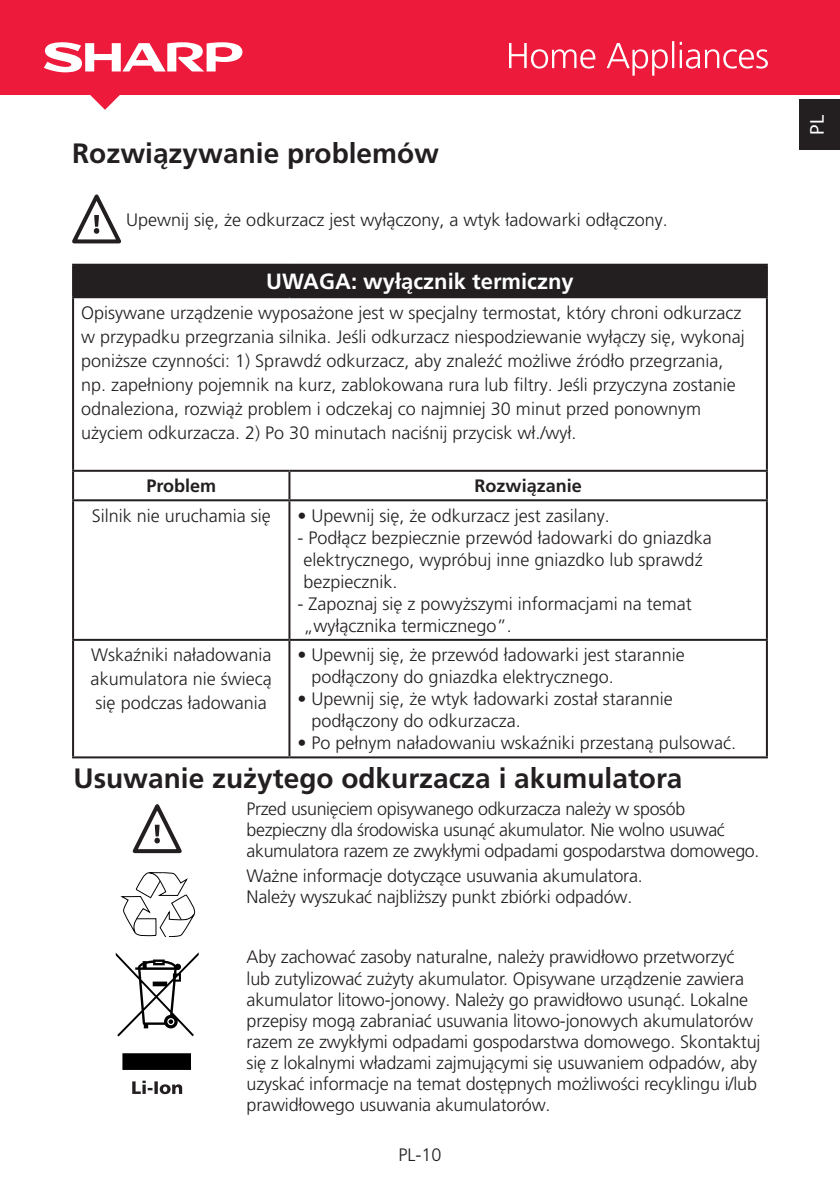
<style>
.page{position:relative;width:840px;height:1191px;background:#fff}
.page>*{position:absolute;margin:0;border:0;box-sizing:border-box;transform-origin:0 0}
.t1{font:700 28px "Frutiger LT Pro";color:#231f20}
.t2{font:700 22px "Frutiger LT Pro";color:#fff}
.t3{font:20px "Myriad Pro";color:#fff}
.t4{font:300 18px/21px "Frutiger LT Pro";color:#231f20}
.t5{font:300 18px/21px "Frutiger LT Pro";letter-spacing:-.02em;color:#231f20}
.t6{font:300 18px "Frutiger LT Pro";color:#211e1e}
.t7{font:700 18px "Frutiger LT Pro";color:#231f20}
</style>
<div class="page">
<div style="left:0;top:0;width:839px;height:94px;background:#ed1a3b"></div>
<svg style="left:509px;top:41px;width:258px;height:35px"></svg>
<svg style="left:44px;top:42px;width:199px;height:30px"></svg>
<svg style="left:89px;top:94px;width:32px;height:16px"></svg>
<div style="left:798px;top:99px;width:41px;height:51px;background:#231f20"></div>
<svg style="left:72px;top:194px;width:50px;height:50px"></svg>
<div style="left:73px;top:265px;width:693px;height:32px;background:#231f20"></div>
<hr style="left:72px;top:264px;width:217px;height:2px;background:#231f20">
<hr style="left:72px;top:266px;width:2px;height:30px;background:#231f20">
<hr style="left:289px;top:264px;width:478px;height:2px;background:#231f20">
<hr style="left:765px;top:266px;width:2px;height:30px;background:#231f20">
<hr style="left:72px;top:296px;width:217px;height:2px;background:#231f20">
<hr style="left:72px;top:298px;width:2px;height:172px;background:#231f20">
<hr style="left:289px;top:296px;width:478px;height:2px;background:#231f20">
<hr style="left:765px;top:298px;width:2px;height:172px;background:#231f20">
<hr style="left:72px;top:470px;width:217px;height:2px;background:#231f20">
<hr style="left:72px;top:472px;width:2px;height:27px;background:#231f20">
<hr style="left:289px;top:470px;width:478px;height:2px;background:#231f20">
<hr style="left:288px;top:472px;width:2px;height:27px;background:#231f20">
<hr style="left:765px;top:472px;width:2px;height:27px;background:#231f20">
<hr style="left:72px;top:499px;width:217px;height:2px;background:#231f20">
<hr style="left:72px;top:501px;width:2px;height:138px;background:#231f20">
<hr style="left:289px;top:499px;width:478px;height:2px;background:#231f20">
<hr style="left:288px;top:501px;width:2px;height:138px;background:#231f20">
<hr style="left:765px;top:501px;width:2px;height:138px;background:#231f20">
<hr style="left:72px;top:639px;width:217px;height:2px;background:#231f20">
<hr style="left:72px;top:641px;width:2px;height:115px;background:#231f20">
<hr style="left:289px;top:639px;width:478px;height:2px;background:#231f20">
<hr style="left:288px;top:641px;width:2px;height:115px;background:#231f20">
<hr style="left:765px;top:641px;width:2px;height:115px;background:#231f20">
<hr style="left:72px;top:756px;width:217px;height:2px;background:#231f20">
<hr style="left:289px;top:756px;width:478px;height:2px;background:#231f20">
<svg style="left:132px;top:804px;width:50px;height:50px"></svg>
<svg style="left:120px;top:872px;width:75px;height:64px"></svg>
<svg style="left:116px;top:953px;width:82px;height:117px"></svg>
<svg style="left:132px;top:1080px;width:50px;height:14px"></svg>
<p class="t1" style="left:72px;top:137px;width:368px">Rozwiązywanie problemów</p>
<p class="t6" style="left:126px;top:210px;width:543px">Upewnij się, że odkurzacz jest wyłączony, a wtyk ładowarki odłączony.</p>
<p class="t2" style="left:266px;top:269px;width:309px">UWAGA: wyłącznik termiczny</p>
<p class="t4" style="left:81px;top:301px;width:665px;line-height:24px">Opisywane urządzenie wyposażone jest w specjalny termostat, który chroni odkurzacz w przypadku przegrzania silnika. Jeśli odkurzacz niespodziewanie wyłączy się, wykonaj poniższe czynności: 1) Sprawdź odkurzacz, aby znaleźć możliwe źródło przegrzania, np. zapełniony pojemnik na kurz, zablokowana rura lub filtry. Jeśli przyczyna zostanie odnaleziona, rozwiąż problem i odczekaj co najmniej 30 minut przed ponownym użyciem odkurzacza. 2) Po 30 minutach naciśnij przycisk wł./wył.</p>
<p class="t7" style="left:146px;top:475px;width:71px">Problem</p>
<p class="t7" style="left:474px;top:475px;width:109px">Rozwiązanie</p>
<p class="t4" style="left:92px;top:505px;width:181px">Silnik nie uruchamia się</p>
<p class="t4" style="left:297px;top:505px;width:314px">• Upewnij się, że odkurzacz jest zasilany.</p>
<p class="t4" style="left:303px;top:526px;width:410px;line-height:22px;text-indent:-6px">- Podłącz bezpiecznie przewód ładowarki do gniazdka elektrycznego, wypróbuj inne gniazdko lub sprawdź bezpiecznik.</p>
<p class="t4" style="left:303px;top:592px;width:389px;line-height:22px;text-indent:-6px">- Zapoznaj się z powyższymi informacjami na temat „wyłącznika termicznego”.</p>
<p class="t4" style="left:91px;top:643px;width:183px;line-height:24px;text-align:justify">Wskaźniki naładowania akumulatora nie świecą się podczas ładowania</p>
<p class="t4" style="left:311px;top:644px;width:375px;line-height:22px;text-indent:-14px">• Upewnij się, że przewód ładowarki jest starannie podłączony do gniazdka elektrycznego.</p>
<p class="t4" style="left:311px;top:688px;width:363px;line-height:22px;text-indent:-14px">• Upewnij się, że wtyk ładowarki został starannie podłączony do odkurzacza.</p>
<p class="t4" style="left:297px;top:732px;width:440px">• Po pełnym naładowaniu wskaźniki przestaną pulsować.</p>
<p class="t1" style="left:73px;top:762px;width:610px">Usuwanie zużytego odkurzacza i akumulatora</p>
<p class="t5" style="left:246px;top:798px;width:514px">Przed usunięciem opisywanego odkurzacza należy w sposób bezpieczny dla środowiska usunąć akumulator. Nie wolno usuwać akumulatora razem ze zwykłymi odpadami gospodarstwa domowego.</p>
<p class="t4" style="left:246px;top:865px;width:397px">Ważne informacje dotyczące usuwania akumulatora.<br>Należy wyszukać najbliższy punkt zbiórki odpadów.</p>
<p class="t4" style="left:246px;top:947px;width:515px">Aby zachować zasoby naturalne, należy prawidłowo przetworzyć lub zutylizować zużyty akumulator. Opisywane urządzenie zawiera akumulator litowo-jonowy. Należy go prawidłowo usunąć. Lokalne przepisy mogą zabraniać usuwania litowo-jonowych akumulatorów razem ze zwykłymi odpadami gospodarstwa domowego. Skontaktuj się z lokalnymi władzami zajmującymi się usuwaniem odpadów, aby uzyskać informacje na temat dostępnych możliwości recyklingu i/lub prawidłowego usuwania akumulatorów.</p>
<p class="t4" style="left:398px;top:1144px;width:45px">PL-10</p>
<p class="t3" style="left:804px;top:135px;width:22px;rotate:-90deg">PL</p>
</div>
